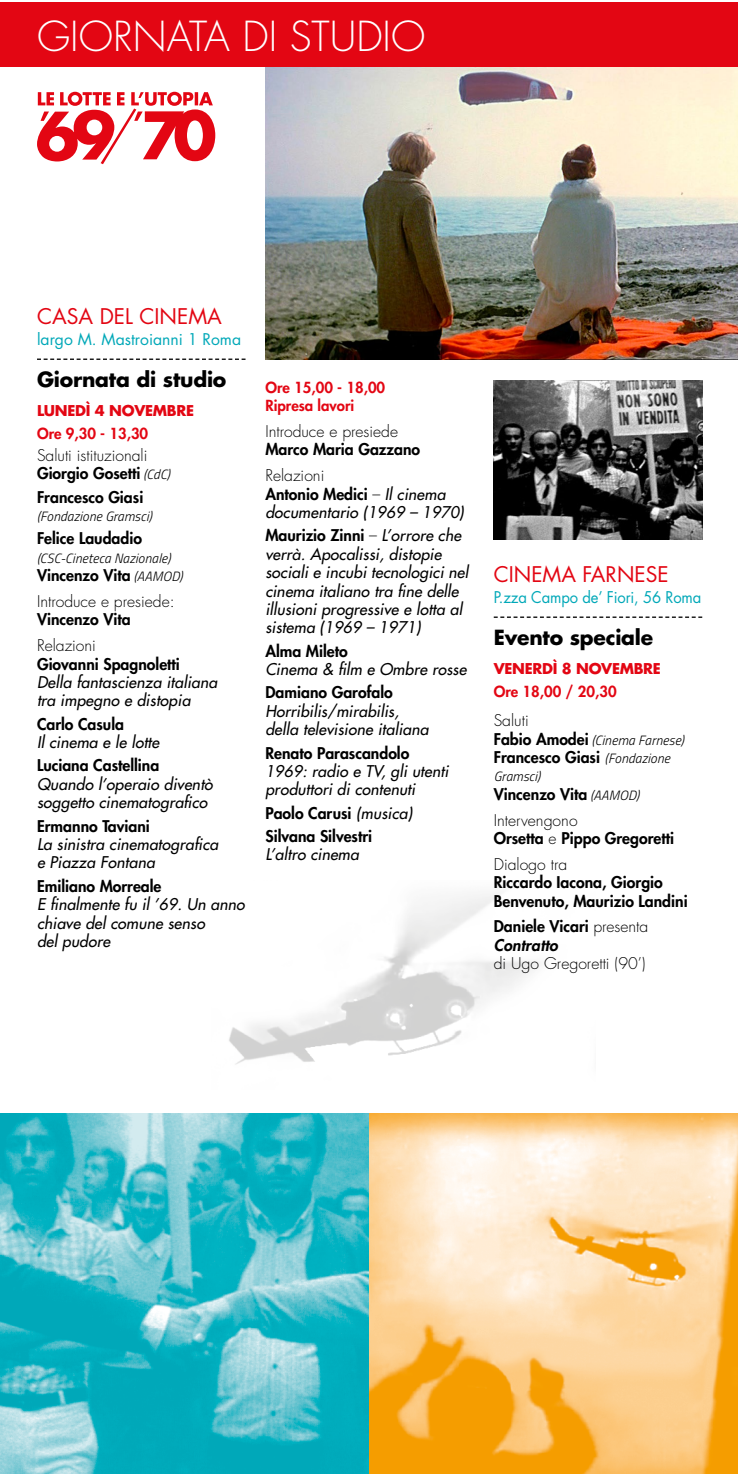
<style>
.page{position:relative;width:738px;height:1474px;background:#fff}
.page>*{position:absolute;margin:0;border:0;box-sizing:border-box;transform-origin:0 0}
.t1{font:300 40.25px "Futura Std";color:#fff}
.t2{font:21px "Futura Std";color:#e30613}
.t3{font:700 20.3px "Futura Std";letter-spacing:-.01em;color:#000}
.t4{font:italic 500 15.75px/18.4px "Futura Std";letter-spacing:.01em;color:#000}
.t5{font:800 15.75px/25.9px "Futura Std";color:#000}
.t6{font:300 15.75px/18.4px "Futura Std";color:#000}
.t7{font:15.75px "Futura Std";color:#00a8b8;scale:.94 1}
.t8{font:15.75px "Futura Std";color:#00a8b8}
.t9{font:800 14.88px/18.4px "Futura Std";color:#e30613}
.t10{font:700 14.53px "Futura Std";letter-spacing:-.02em;color:#e30613}
.t11{font:italic 300 13.47px "Titillium Web";letter-spacing:.01em;color:#000}
.s1{font-weight:800}
.s2{font-family:"Titillium Web";font-style:italic;font-size:13.47px}
.s3{font-weight:300;font-style:normal}
.s4{font-weight:800;font-style:normal}
.s5{font-weight:500;font-style:italic}
.s6{font-family:"Futura Std";font-weight:800;font-style:normal;font-size:15.75px}
.s7{font-family:"Titillium Web";font-weight:300;font-style:italic;font-size:13.47px}
.s8{font-weight:300}
.s9{font-style:italic}
</style>
<div class="page">
<img style="left:229px;top:893px;width:311px;height:172px">
<img style="left:265px;top:67px;width:472px;height:293px">
<img style="left:0;top:1113px;width:737px;height:360px">
<div style="left:0;top:2px;width:737px;height:65px;background:#e30613"></div>
<svg style="left:37px;top:358px;width:208px;height:2px"></svg>
<svg style="left:37px;top:92px;width:178px;height:72px"></svg>
<svg style="left:493px;top:616px;width:209px;height:2px"></svg>
<img style="left:493px;top:380px;width:209px;height:160px">
<h1 class="t1" style="left:37px;top:11px;width:390px">GIORNATA DI STUDIO</h1>
<h2 class="t2" style="left:37px;top:303px;width:186px">CASA DEL CINEMA</h2>
<p class="t8" style="left:37px;top:329px;width:205px">largo M. Mastroianni 1 Roma</p>
<p class="t3" style="left:37px;top:366px;width:191px">Giornata di studio</p>
<p class="t10" style="left:37px;top:400px;width:158px">LUNEDÌ 4 NOVEMBRE</p>
<p class="t9" style="left:37px;top:424px;width:113px">Ore 9,30 - 13,30</p>
<p class="t6" style="left:37px;top:446px;width:134px">Saluti istituzionali<br><span class="s1">Giorgio Gosetti</span> <span class="s2">(CdC)</span></p>
<p class="t5" style="left:37px;top:484px;width:108px">Francesco Giasi</p>
<p class="t11" style="left:37px;top:506px;width:116px">(Fondazione Gramsci)</p>
<p class="t5" style="left:37px;top:525px;width:106px">Felice Laudadio</p>
<p class="t11" style="left:37px;top:548px;width:135px">(CSC-Cineteca Nazionale)</p>
<p class="t6" style="left:37px;top:563px;width:147px;line-height:25.9px"><span class="s1">Vincenzo Vita</span> <span class="s2">(AAMOD)<br></span>Introduce e presiede:</p>
<p class="t5" style="left:37px;top:606px;width:95px">Vincenzo Vita</p>
<p class="t6" style="left:37px;top:636px;width:60px">Relazioni</p>
<p class="t5" style="left:37px;top:651px;width:144px">Giovanni Spagnoletti</p>
<p class="t4" style="left:37px;top:673px;width:182px">Della fantascienza italiana tra impegno e distopia</p>
<p class="t5" style="left:37px;top:711px;width:89px">Carlo Casula</p>
<p class="t4" style="left:37px;top:733px;width:124px">Il cinema e le lotte</p>
<p class="t5" style="left:37px;top:752px;width:124px">Luciana Castellina</p>
<p class="t4" style="left:37px;top:775px;width:177px">Quando l’operaio diventò soggetto cinematografico</p>
<p class="t5" style="left:37px;top:812px;width:114px">Ermanno Taviani</p>
<p class="t4" style="left:37px;top:835px;width:183px">La sinistra cinematografica e Piazza Fontana</p>
<p class="t5" style="left:37px;top:873px;width:126px">Emiliano Morreale</p>
<p class="t4" style="left:37px;top:895px;width:209px">E finalmente fu il ’69. Un anno chiave del comune senso<br>del pudore</p>
<p class="t9" style="left:265px;top:378px;width:121px">Ore 15,00 - 18,00<br>Ripresa lavori</p>
<p class="t6" style="left:265px;top:422px;width:134px">Introduce e presiede</p>
<p class="t5" style="left:265px;top:436px;width:156px">Marco Maria Gazzano</p>
<p class="t4" style="left:265px;top:466px;width:200px"><span class="s3">Relazioni<br></span><span class="s4">Antonio Medici</span> <span class="s3">–</span> Il cinema documentario (1969 – 1970)</p>
<p class="t4" style="left:265px;top:526px;width:204px"><span class="s4">Maurizio Zinni</span> <span class="s3">–</span> L’orrore che verrà. Apocalissi, distopie sociali e incubi tecnologici nel cinema italiano tra fine delle illusioni progressive e lotta al sistema (1969 – 1971)</p>
<p class="t5" style="left:265px;top:638px;width:84px">Alma Mileto</p>
<p class="t4" style="left:265px;top:660px;width:203px">Cinema &amp; film e Ombre rosse</p>
<p class="t5" style="left:265px;top:679px;width:129px">Damiano Garofalo</p>
<p class="t4" style="left:265px;top:702px;width:165px">Horribilis/mirabilis, della televisione italiana</p>
<p class="t5" style="left:265px;top:739px;width:145px">Renato Parascandolo</p>
<p class="t4" style="left:265px;top:762px;width:184px">1969: radio e TV, gli utenti produttori di contenuti</p>
<p class="t5" style="left:265px;top:801px;width:148px;line-height:23.3px">Paolo Carusi <span class="s5">(musica)<br></span>Silvana Silvestri</p>
<p class="t4" style="left:265px;top:845px;width:95px">L’altro cinema</p>
<h2 class="t2" style="left:493px;top:560px;width:176px">CINEMA FARNESE</h2>
<p class="t7" style="left:493px;top:587px;width:222px">P.zza Campo de’ Fiori, 56 Roma</p>
<p class="t3" style="left:493px;top:624px;width:161px">Evento speciale</p>
<p class="t10" style="left:493px;top:658px;width:169px">VENERDÌ 8 NOVEMBRE</p>
<p class="t9" style="left:493px;top:682px;width:124px">Ore 18,00 / 20,30</p>
<p class="t6" style="left:493px;top:711px;width:36px">Saluti</p>
<p class="t11" style="left:493px;top:730px;width:192px"><span class="s6">Fabio Amodei</span> (Cinema Farnese)</p>
<p class="t5" style="left:493px;top:744px;width:178px">Francesco Giasi <span class="s7">(Fondazione</span></p>
<p class="t11" style="left:493px;top:767px;width:48px">Gramsci)</p>
<p class="t5" style="left:493px;top:781px;width:147px">Vincenzo Vita <span class="s7">(AAMOD)<br></span><span class="s8">Intervengono</span></p>
<p class="t5" style="left:493px;top:825px;width:182px">Orsetta <span class="s8">e</span> Pippo Gregoretti<br><span class="s8">Dialogo tra</span></p>
<p class="t5" style="left:493px;top:873px;width:195px;line-height:18.4px">Riccardo Iacona, Giorgio<br>Benvenuto, Maurizio Landini</p>
<p class="t5" style="left:493px;top:917px;width:156px;line-height:18.4px">Daniele Vicari <span class="s8">presenta<br></span><span class="s9">Contratto</span></p>
<p class="t6" style="left:493px;top:954px;width:153px">di Ugo Gregoretti (90’)</p>
</div>
